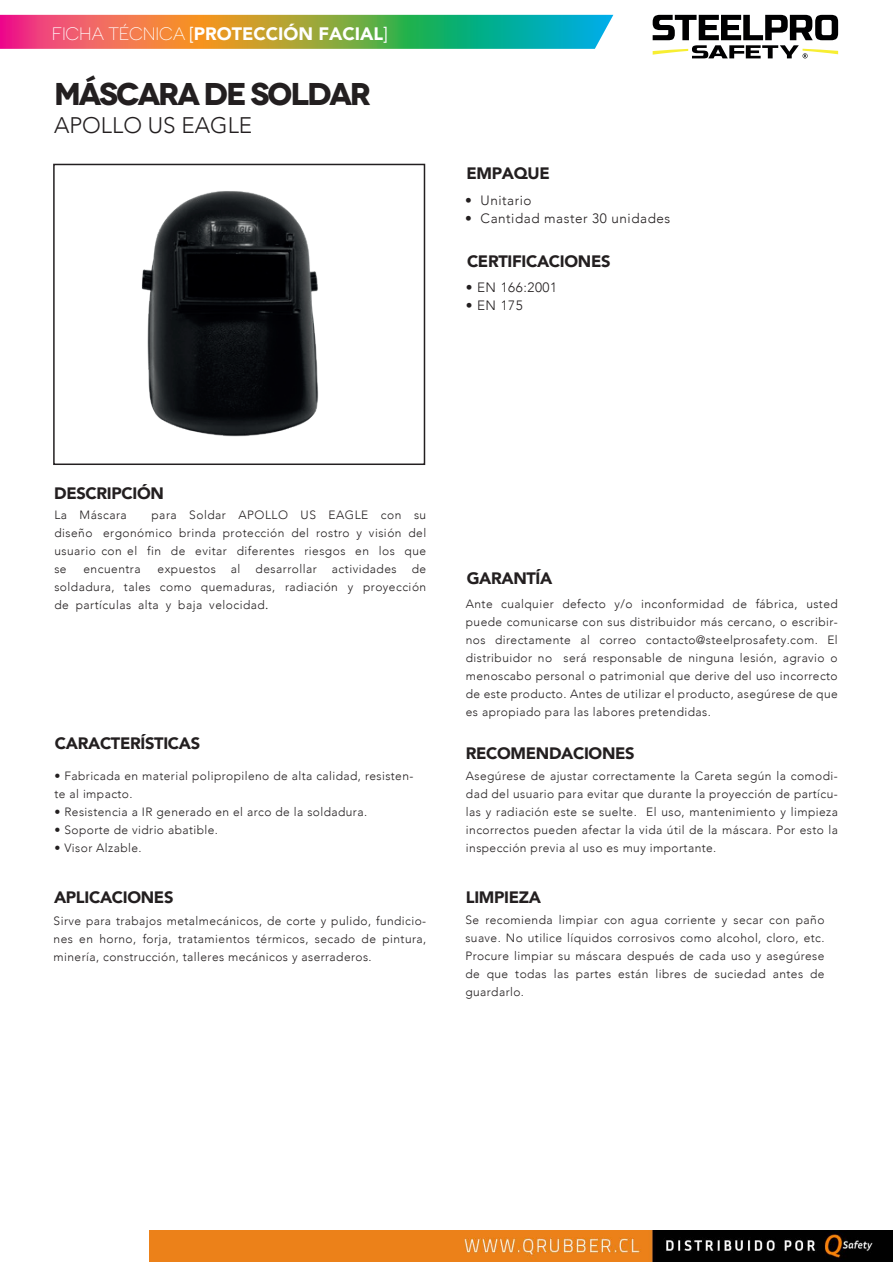
<style>
.page{position:relative;width:893px;height:1263px;background:#fff}
.page>*{position:absolute;margin:0;border:0;box-sizing:border-box;transform-origin:0 0}
.t1{font:700 expanded 31.5px "Novecento";letter-spacing:-.07em;color:#231f20}
.t2{font:300 22.5px "Avenir";color:#231f20}
.t3{font:900 18px "Avenir";color:#fff}
.t4{font:900 16.5px "Avenir";letter-spacing:-.02em;color:#231f20}
.t5{font:300 13.5px "Avenir";letter-spacing:.04em;color:#231f20}
.t6{font:300 12px/18px "Avenir";letter-spacing:.035em;color:#231f20;text-align:justify}
.s1{font-family:"Novecentosanswide";font-weight:300}
.s2{font-weight:400}
.s3{font-family:"Minion Pro";font-weight:400}
</style>
<div class="page">
<svg style="left:653px;top:15px;width:185px;height:43px"></svg>
<img style="left:0;top:15px;width:613px;height:34px">
<div style="left:53px;top:164px;width:372px;height:301px;border:2px solid #231f20"></div>
<img style="left:96px;top:166px;width:285px;height:298px">
<img style="left:150px;top:1231px;width:742px;height:31px">
<h3 class="t3" style="left:52px;top:18px;width:337px"><span class="s1">FICHA TÉCNICA</span> <span class="s2">[</span>PROTECCIÓN FACIAL<span class="s2">]</span></h3>
<h1 class="t1" style="left:54px;top:74px;width:319px">MÁSCARA DE SOLDAR</h1>
<h2 class="t2" style="left:54px;top:112px;width:200px">APOLLO US EAGLE</h2>
<h3 class="t4" style="left:466px;top:159px;width:85px">EMPAQUE</h3>
<p class="t5" style="left:465px;top:192px;width:68px">• Unitario</p>
<p class="t5" style="left:465px;top:210px;width:207px">• Cantidad master 30 unidades</p>
<h3 class="t4" style="left:467px;top:247px;width:145px">CERTIFICACIONES</h3>
<p class="t5" style="left:466px;top:280px;width:93px">• EN 166:2001</p>
<p class="t5" style="left:466px;top:298px;width:59px">• EN 175</p>
<h3 class="t4" style="left:54px;top:479px;width:111px">DESCRIPCIÓN</h3>
<p class="t6" style="left:54px;top:505px;width:74px">La Máscara</p>
<p class="t6" style="left:54px;top:505px;width:373px;text-indent:97px">para Soldar APOLLO US EAGLE con su diseño ergonómico brinda protección del rostro y visión del usuario con el fin de evitar diferentes riesgos en los que se</p>
<p class="t6" style="left:54px;top:559px;width:373px;text-indent:357px">de soldadura, tales como quemaduras, radiación y proyección de partículas alta y baja velocidad<span class="s3">.</span></p>
<p class="t6" style="left:83px;top:559px;width:59px">encuentra</p>
<p class="t6" style="left:158px;top:559px;width:60px">expuestos</p>
<p class="t6" style="left:231px;top:559px;width:11px">al</p>
<p class="t6" style="left:256px;top:559px;width:63px">desarrollar</p>
<p class="t6" style="left:332px;top:559px;width:66px">actividades</p>
<h3 class="t4" style="left:55px;top:729px;width:147px">CARACTERÍSTICAS</h3>
<p class="t6" style="left:54px;top:767px;width:360px">• Fabricada en material polipropileno de alta calidad, resisten&shy;te al impacto.</p>
<p class="t6" style="left:54px;top:803px;width:314px">• Resistencia a IR generado en el arco de la soldadura.</p>
<p class="t6" style="left:54px;top:821px;width:165px">• Soporte de vidrio abatible.</p>
<p class="t6" style="left:54px;top:839px;width:89px">• Visor Alzable.</p>
<h3 class="t4" style="left:54px;top:883px;width:121px">APLICACIONES</h3>
<p class="t6" style="left:54px;top:911px;width:374px">Sirve para trabajos metalmecánicos, de corte y pulido, fundicio&shy;nes en horno, forja, tratamientos térmicos, secado de pintura, minería, construcción, talleres mecánicos y aserraderos.</p>
<h3 class="t4" style="left:467px;top:564px;width:87px">GARANTÍA</h3>
<p class="t6" style="left:466px;top:595px;width:373px">Ante cualquier defecto y/o inconformidad de fábrica, usted puede comunicarse con sus distribuidor más cercano, o escribir&shy;nos directamente al correo contacto@steelprosafety.com. El distribuidor no será responsable de ninguna lesión, agravio o menoscabo personal o patrimonial que derive del uso incorrecto de este producto. Antes de utilizar el producto, asegúrese de que es apropiado para las labores pretendidas.</p>
<h3 class="t4" style="left:466px;top:740px;width:170px">RECOMENDACIONES</h3>
<p class="t6" style="left:466px;top:767px;width:373px">Asegúrese de ajustar correctamente la Careta según la comodi&shy;dad del usuario para evitar que durante la proyección de partícu&shy;las y radiación este se suelte. El uso, mantenimiento y limpieza incorrectos pueden afectar la vida útil de la máscara. Por esto la inspección previa al uso es muy importante.</p>
<h3 class="t4" style="left:466px;top:883px;width:77px">LIMPIEZA</h3>
<p class="t6" style="left:465px;top:911px;width:361px">Se recomienda limpiar con agua corriente y secar con paño suave. No utilice líquidos corrosivos como alcohol, cloro, etc.<br>Procure limpiar su máscara después de cada uso y asegúrese de que todas las partes están libres de suciedad antes de guardarlo.</p>
</div>
